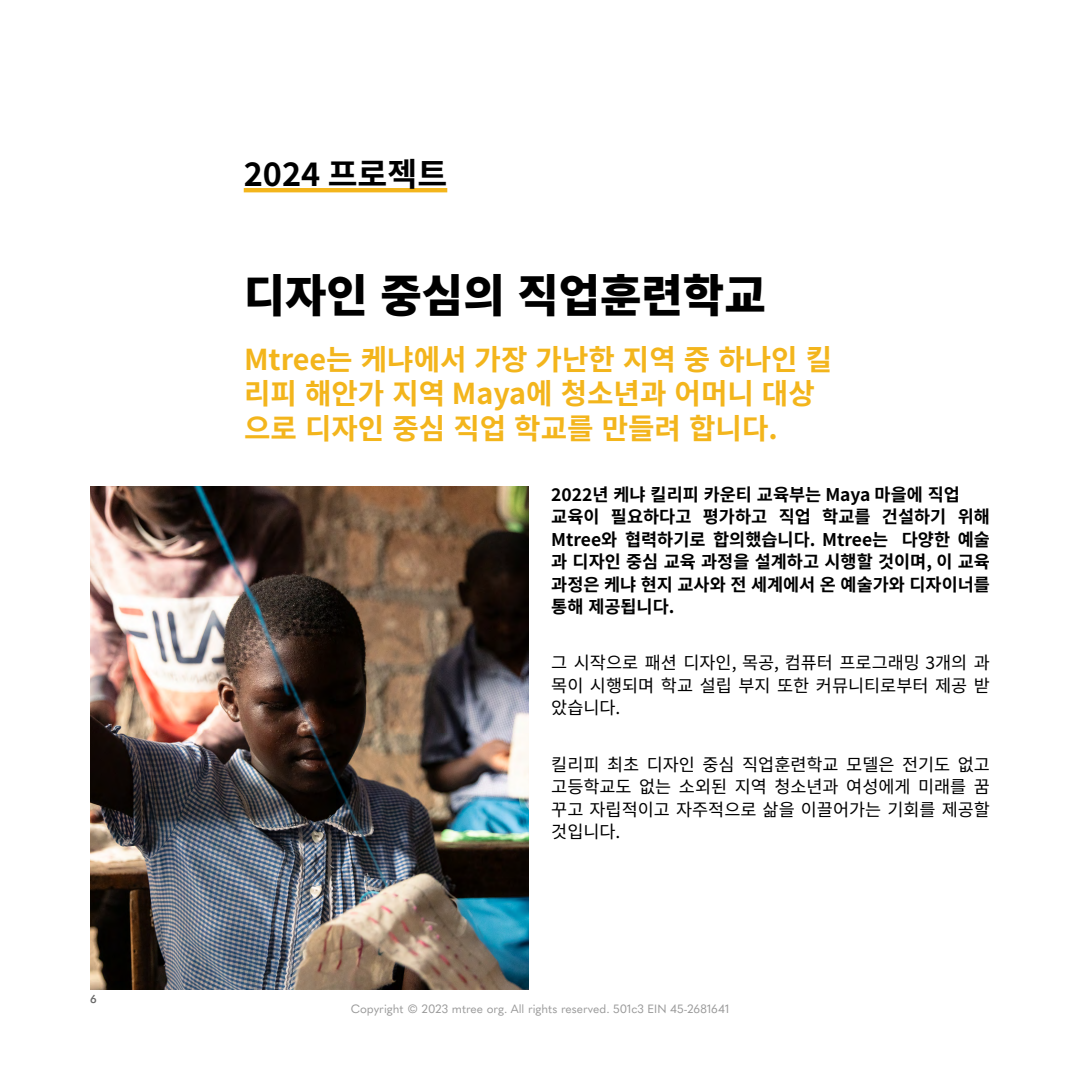
<style>
.page{position:relative;width:1080px;height:1080px;background:#fff}
.page>*{position:absolute;margin:0;border:0;box-sizing:border-box;transform-origin:0 0}
.t1{font:800 45px "Source Han Sans K";color:#000}
.t2{font:700 32.5px "Source Han Sans K";color:#000}
.t3{font:700 28.75px/34.5px "Source Han Sans K";color:#f3b51c}
.t4{font:700 17.5px/22.5px "Source Han Sans K";color:#000}
.t5{font:17.5px/22.5px "Source Han Sans K";color:#000;text-align:justify}
.t6{font:11.88px "Quasimoda";color:#999}
.t7{font:600 11.25px "Quasimoda";color:#696969}
</style>
<div class="page">
<hr style="left:244px;top:188px;width:203px;height:4px;background:#f3b51c">
<img style="left:90px;top:487px;width:439px;height:503px">
<p class="t7" style="left:90px;top:991px;width:8px">6</p>
<h2 class="t2" style="left:244px;top:156px;width:205px">2024 프로젝트</h2>
<h1 class="t1" style="left:244px;top:270px;width:523px">디자인 중심의 직업훈련학교</h1>
<h3 class="t3" style="left:244px;top:343px;width:590px">Mtree는 케냐에서 가장 가난한 지역 중 하나인 킬 리피 해안가 지역 Maya에 청소년과 어머니 대상 으로 디자인 중심 직업 학교를 만들려 합니다.</h3>
<p class="t4" style="left:551px;top:483px;width:440px">2022년 케냐 킬리피 카운티 교육부는 Maya 마을에 직업 교육이 필요하다고 평가하고 직업 학교를 건설하기 위해<br>Mtree와 협력하기로 합의했습니다. Mtree는 다양한 예술 과 디자인 중심 교육 과정을 설계하고 시행할 것이며, 이 교육 과정은 케냐 현지 교사와 전 세계에서 온 예술가와 디자이너를 통해 제공됩니다.</p>
<p class="t5" style="left:551px;top:652px;width:440px">그 시작으로 패션 디자인, 목공, 컴퓨터 프로그래밍 3개의 과 목이 시행되며 학교 설립 부지 또한 커뮤니티로부터 제공 받 았습니다.</p>
<p class="t5" style="left:551px;top:753px;width:440px">킬리피 최초 디자인 중심 직업훈련학교 모델은 전기도 없고 고등학교도 없는 소외된 지역 청소년과 여성에게 미래를 꿈 꾸고 자립적이고 자주적으로 삶을 이끌어가는 기회를 제공할 것입니다.</p>
<p class="t6" style="left:351px;top:1000px;width:380px">Copyright © 2023 mtree org. All rights reserved. 501c3 EIN 45-2681641</p>
</div>
